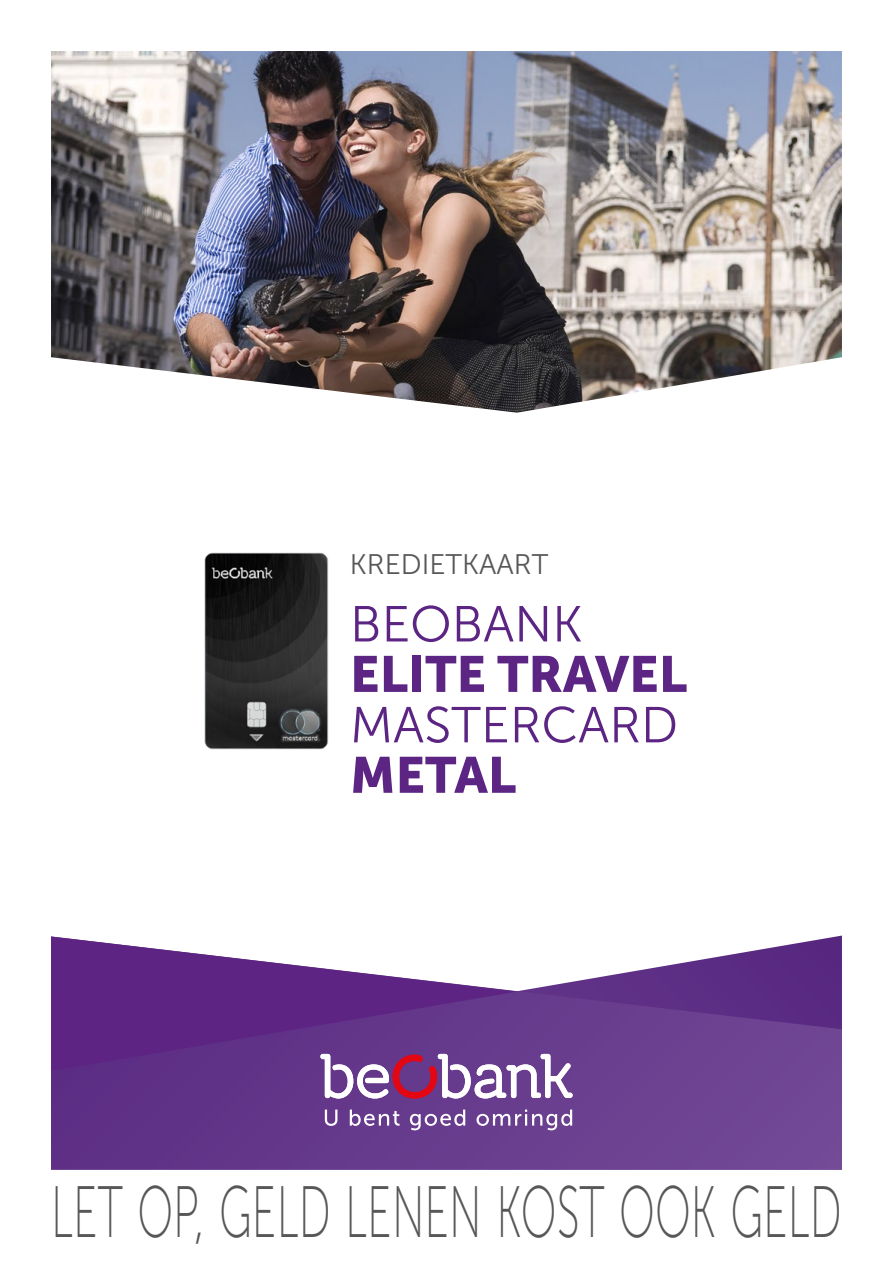
<style>
.page{position:relative;width:893px;height:1263px;background:#fff}
.page>*{position:absolute;margin:0;border:0;box-sizing:border-box;transform-origin:0 0}
.t1{font:72.75px "Museo Sans 100";color:#575756;scale:.6 1}
.t2{font:50.4px "Museo Sans 300";color:#5c2483}
.t3{font:50.4px "Museo Sans 900";color:#5c2483}
.t4{font:28.2px "Museo Sans 300";color:#575756}
</style>
<div class="page">
<svg style="left:51px;top:936px;width:791px;height:234px;background:#724a95"></svg>
<svg style="left:51px;top:936px;width:466px;height:135px;fill:#5d2483"></svg>
<svg style="left:325px;top:1109px;width:12px;height:17px"></svg>
<svg style="left:350px;top:1109px;width:50px;height:17px"></svg>
<svg style="left:410px;top:1109px;width:55px;height:21px"></svg>
<svg style="left:476px;top:1109px;width:96px;height:21px;background:#8b69a8"></svg>
<svg style="left:320px;top:1054px;width:253px;height:44px"></svg>
<img style="left:51px;top:51px;width:791px;height:362px">
<img style="left:204px;top:553px;width:124px;height:196px">
<p class="t4" style="left:350px;top:549px;width:200px">KREDIETKAART</p>
<p class="t2" style="left:350px;top:597px;width:234px">BEOBANK</p>
<p class="t3" style="left:350px;top:646px;width:339px">ELITE TRAVEL</p>
<p class="t2" style="left:350px;top:698px;width:330px">MASTERCARD</p>
<p class="t3" style="left:350px;top:746px;width:168px">METAL</p>
<p class="t1" style="left:51px;top:1174px;width:1320px">LET OP, GELD LENEN KOST OOK GELD</p>
</div>
